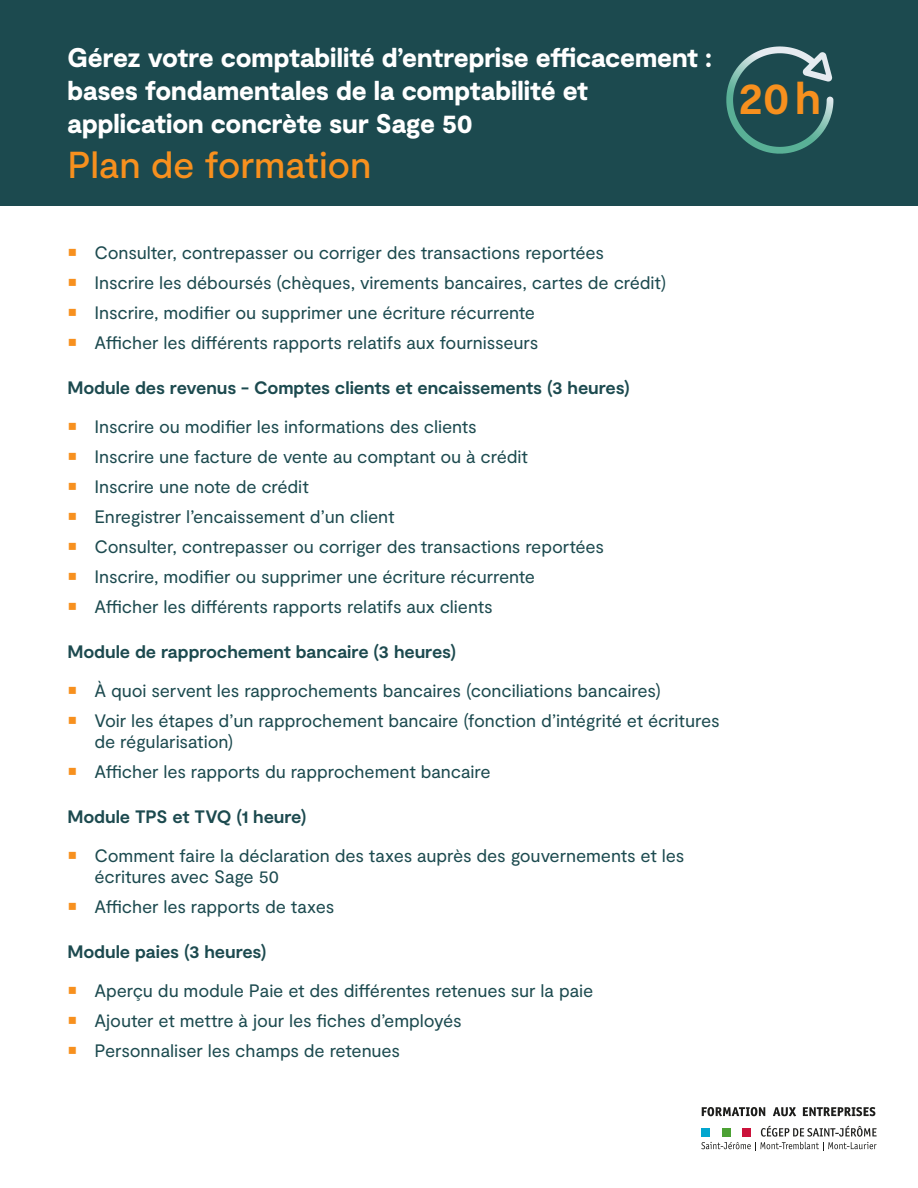
<style>
.page{position:relative;width:918px;height:1188px;background:#fff}
.page>*{position:absolute;margin:0;border:0;box-sizing:border-box;transform-origin:0 0}
.DURÉE{font:700 45.6px "Moderat";color:#f7901e}
.PLAN_DE_FORMATION{font:500 37.5px "Moderat";letter-spacing:-.005em;color:#f7901e}
.TITRE_FORMATION{font:900 27px/33px "Moderat";letter-spacing:-.005em;color:#fff;scale:.96 1}
.t1{font:18px/21px "Moderat";letter-spacing:-.005em;color:#1c4a4f}
.Sous-titre{font:700 18px "Moderat";letter-spacing:-.005em;color:#1c4a4f}
</style>
<div class="page">
<div style="left:0;top:0;width:918px;height:206px;background:#1c4a4f"></div>
<svg style="left:726px;top:46px;width:53px;height:82px"></svg>
<svg style="left:702px;top:1107px;width:63px;height:9px"></svg>
<svg style="left:773px;top:1107px;width:23px;height:9px"></svg>
<svg style="left:803px;top:1107px;width:72px;height:9px"></svg>
<svg style="left:701px;top:1126px;width:176px;height:25px"></svg>
<div style="left:743px;top:1128px;width:8px;height:8px;background:#cb123b"></div>
<div style="left:722px;top:1128px;width:8px;height:8px;background:#4ca134"></div>
<div style="left:701px;top:1128px;width:8px;height:8px;background:#02a6cf"></div>
<p class="TITRE_FORMATION" style="left:68px;top:43px;width:673px">Gérez votre comptabilité d’entreprise efficacement : bases fondamentales de la comptabilité et application concrète sur Sage 50</p>
<p class="PLAN_DE_FORMATION" style="left:68px;top:144px;width:306px">Plan de formation</p>
<p class="DURÉE" style="left:738px;top:72px;width:84px">20h</p>
<p class="t1" style="left:94px;top:243px;width:511px">Consulter, contrepasser ou corriger des transactions reportées</p>
<p class="t1" style="left:94px;top:273px;width:573px">Inscrire les déboursés (chèques, virements bancaires, cartes de crédit)</p>
<p class="t1" style="left:94px;top:303px;width:442px">Inscrire, modifier ou supprimer une écriture récurrente</p>
<p class="t1" style="left:94px;top:333px;width:445px">Afficher les différents rapports relatifs aux fournisseurs</p>
<p class="Sous-titre" style="left:68px;top:377px;width:564px">Module des revenus - Comptes clients et encaissements (3 heures)</p>
<p class="t1" style="left:94px;top:417px;width:384px">Inscrire ou modifier les informations des clients</p>
<p class="t1" style="left:94px;top:447px;width:435px">Inscrire une facture de vente au comptant ou à crédit</p>
<p class="t1" style="left:94px;top:477px;width:216px">Inscrire une note de crédit</p>
<p class="t1" style="left:94px;top:507px;width:301px">Enregistrer l’encaissement d’un client</p>
<p class="t1" style="left:94px;top:537px;width:511px">Consulter, contrepasser ou corriger des transactions reportées</p>
<p class="t1" style="left:94px;top:567px;width:442px">Inscrire, modifier ou supprimer une écriture récurrente</p>
<p class="t1" style="left:94px;top:597px;width:400px">Afficher les différents rapports relatifs aux clients</p>
<p class="Sous-titre" style="left:68px;top:641px;width:390px">Module de rapprochement bancaire (3 heures)</p>
<p class="t1" style="left:94px;top:681px;width:568px">À quoi servent les rapprochements bancaires (conciliations bancaires)</p>
<p class="t1" style="left:94px;top:711px;width:627px">Voir les étapes d’un rapprochement bancaire (fonction d’intégrité et écritures de régularisation)</p>
<p class="t1" style="left:94px;top:762px;width:398px">Afficher les rapports du rapprochement bancaire</p>
<p class="Sous-titre" style="left:68px;top:806px;width:241px">Module TPS et TVQ (1 heure)</p>
<p class="t1" style="left:94px;top:846px;width:591px">Comment faire la déclaration des taxes auprès des gouvernements et les écritures avec Sage 50</p>
<p class="t1" style="left:94px;top:897px;width:241px">Afficher les rapports de taxes</p>
<p class="Sous-titre" style="left:68px;top:941px;width:201px">Module paies (3 heures)</p>
<p class="t1" style="left:94px;top:981px;width:500px">Aperçu du module Paie et des différentes retenues sur la paie</p>
<p class="t1" style="left:94px;top:1011px;width:369px">Ajouter et mettre à jour les fiches d’employés</p>
<p class="t1" style="left:94px;top:1041px;width:307px">Personnaliser les champs de retenues</p>
</div>
